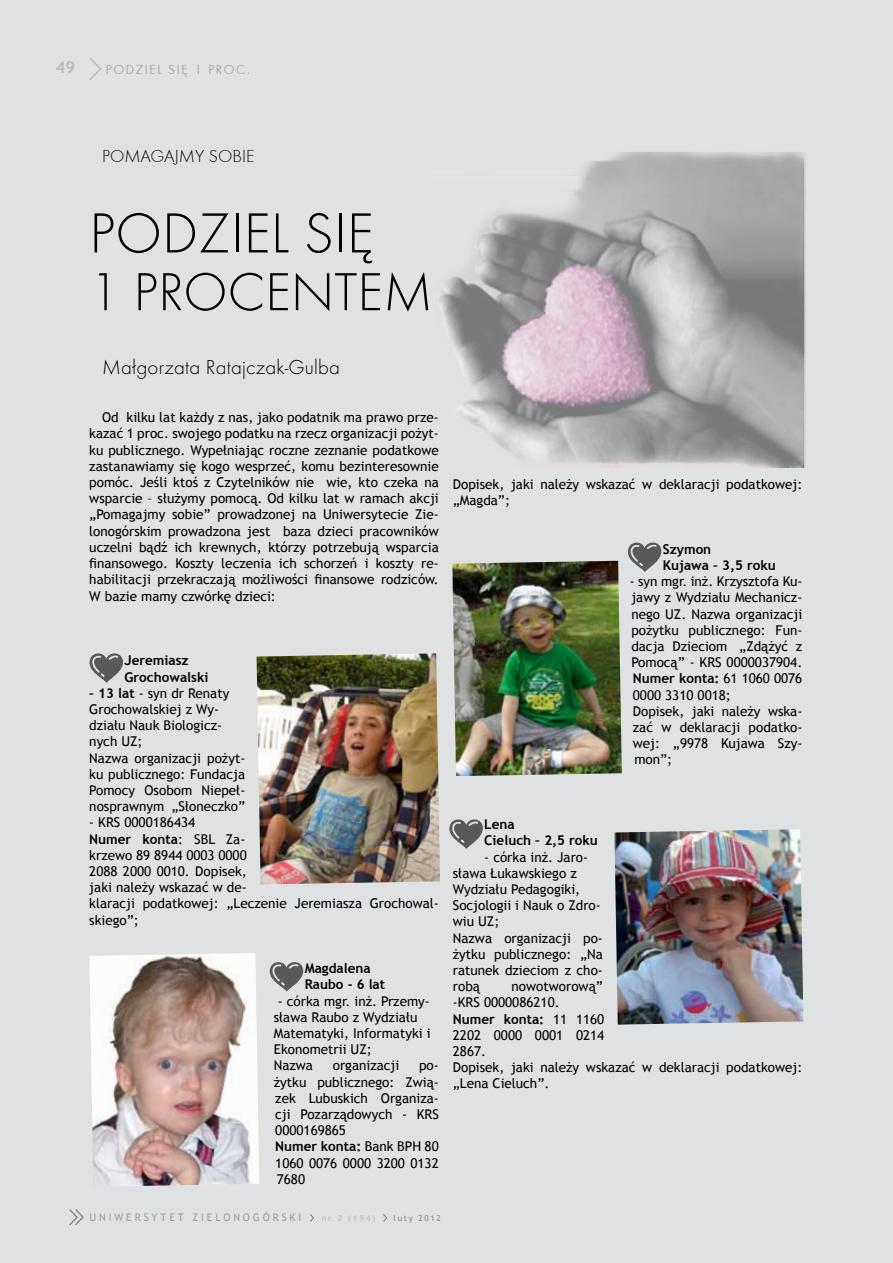
<style>
.page{position:relative;width:893px;height:1263px;background:#e0e1e2}
.page>*{position:absolute;margin:0;border:0;box-sizing:border-box;transform-origin:0 0}
.t1{font:58.5px "Futura TEE Ligh";color:#000}
.t2{font:55.5px "Futura TEE Ligh";color:#000}
.t3{font:21px "Futur TEE Lig";letter-spacing:.01em;color:#000}
.t4{font:18px "Futura TEE Ligh";color:#000}
.t5{font:700 16.5px "Trebuchet MS";color:#b8babc}
.t6{font:13.5px/16.2px "Trebuchet MS";color:#000}
.t7{font:700 13.5px/16.2px "Trebuchet MS";color:#000}
.t8{font:13.5px "Futura TEE Ligh";letter-spacing:.12em;color:#8a8c8e}
.t9{font:10.5px "Trebuchet MS";letter-spacing:.27em;color:#9da0a2}
.t10{font:700 8.25px "Trebuchet MS";color:#c0c2c4}
.t11{font:8.25px "Trebuchet MS";letter-spacing:.2em;color:#8a8c8e}
.s1{font-weight:700}
</style>
<div class="page">
<img style="left:257px;top:653px;width:183px;height:231px">
<img style="left:89px;top:953px;width:170px;height:233px">
<img style="left:452px;top:561px;width:170px;height:215px">
<img style="left:614px;top:829px;width:189px;height:195px">
<img style="left:440px;top:152px;width:366px;height:316px">
<svg style="left:89px;top:653px;width:34px;height:30px"></svg>
<svg style="left:269px;top:962px;width:35px;height:30px"></svg>
<svg style="left:627px;top:542px;width:35px;height:30px"></svg>
<svg style="left:449px;top:819px;width:34px;height:30px"></svg>
<svg style="left:310px;top:1214px;width:4px;height:8px"></svg>
<svg style="left:383px;top:1214px;width:4px;height:8px"></svg>
<svg style="left:89px;top:58px;width:12px;height:22px"></svg>
<svg style="left:69px;top:1209px;width:15px;height:17px"></svg>
<p class="t5" style="left:56px;top:57px;width:21px">49</p>
<p class="t8" style="left:106px;top:61px;width:146px">PODZIEL SIĘ 1 PROC.</p>
<h3 class="t4" style="left:102px;top:146px;width:154px">POMAGAJMY SOBIE</h3>
<h1 class="t1" style="left:89px;top:200px;width:286px">PODZIEL SIĘ</h1>
<h2 class="t2" style="left:89px;top:260px;width:345px">1 PROCENTEM</h2>
<h3 class="t3" style="left:102px;top:355px;width:240px">Małgorzata Ratajczak-Gulba</h3>
<p class="t6" style="left:89px;top:410px;width:351px;text-align:justify;text-indent:13px">Od kilku lat każdy z nas, jako podatnik ma prawo prze&shy;kazać 1 proc. swojego podatku na rzecz organizacji pożyt&shy;ku publicznego. Wypełniając roczne zeznanie podatkowe zastanawiamy się kogo wesprzeć, komu bezinteresownie pomóc. Jeśli ktoś z Czytelników nie wie, kto czeka na wsparcie – służymy pomocą. Od kilku lat w ramach akcji „Pomagajmy sobie” prowadzonej na Uniwersytecie Zie&shy;lonogórskim prowadzona jest baza dzieci pracowników uczelni bądź ich krewnych, którzy potrzebują wsparcia finansowego. Koszty leczenia ich schorzeń i koszty re&shy;habilitacji przekraczają możliwości finansowe rodziców.<br>W bazie mamy czwórkę dzieci:</p>
<p class="t7" style="left:124px;top:652px;width:86px">Jeremiasz<br>Grochowalski</p>
<p class="t6" style="left:89px;top:685px;width:157px"><span class="s1">– 13 lat</span> - syn dr Renaty<br>Grochowalskiej z Wy&shy;działu Nauk Biologicz&shy;nych UZ;<br>Nazwa organizacji pożyt&shy;ku publicznego: Fundacja<br>Pomocy Osobom Niepeł&shy;nosprawnym „Słoneczko”</p>
<p class="t6" style="left:89px;top:815px;width:351px">- KRS 0000186434<br><span class="s1">Numer konta</span>: SBL Za-<br>krzewo 89 8944 0003 0000<br>2088 2000 0010. Dopisek,<br>jaki należy wskazać w de-<br>klaracji podatkowej: „Leczenie Jeremiasza Grochowal&shy;skiego”;</p>
<p class="t7" style="left:305px;top:960px;width:82px">Magdalena<br>Raubo - 6 lat</p>
<p class="t6" style="left:274px;top:993px;width:158px;text-indent:4px">- córka mgr. inż. Przemy&shy;sława Raubo z Wydziału<br>Matematyki, Informatyki i<br>Ekonometrii UZ;<br>Nazwa</p>
<p class="t6" style="left:333px;top:1058px;width:68px">organizacji</p>
<p class="t6" style="left:274px;top:1058px;width:167px;text-indent:145px">po&shy;żytku publicznego: Zwią&shy;zek Lubuskich Organiza&shy;cji Pozarządowych - KRS<br>0000169865<br><span class="s1">Numer konta:</span> Bank BPH 80<br>1060 0076 0000 3200 0132<br>7680</p>
<p class="t9" style="left:90px;top:1211px;width:213px">UNIWERSYTET ZIELONOGÓRSKI</p>
<p class="t10" style="left:322px;top:1213px;width:55px">nr 2 (194)</p>
<p class="t11" style="left:394px;top:1213px;width:49px">luty 2012</p>
<p class="t6" style="left:453px;top:476px;width:351px">Dopisek, jaki należy wskazać w deklaracji podatkowej: „Magda”;</p>
<p class="t7" style="left:663px;top:541px;width:114px">Szymon<br>Kujawa – 3,5 roku</p>
<p class="t6" style="left:630px;top:573px;width:174px">- syn mgr. inż. Krzysztofa Ku&shy;jawy z Wydziału Mechanicz&shy;nego UZ. Nazwa organizacji pożytku publicznego: Fun&shy;dacja Dzieciom „Zdążyć z<br>Pomocą” - KRS 0000037904.<br><span class="s1">Numer konta:</span> 61 1060 0076<br>0000 3310 0018;<br>Dopisek, jaki należy wska&shy;zać w deklaracji podatko&shy;wej: „9978 Kujawa Szy&shy;mon”;</p>
<p class="t7" style="left:484px;top:816px;width:115px">Lena<br>Cieluch – 2,5 roku</p>
<p class="t6" style="left:453px;top:849px;width:151px;text-indent:31px">- córka inż. Jaro&shy;sława Łukawskiego z<br>Wydziału Pedagogiki,<br>Socjologii i Nauk o Zdro&shy;wiu UZ;<br>Nazwa organizacji po&shy;żytku publicznego: „Na ratunek dzieciom z cho&shy;robą</p>
<p class="t6" style="left:453px;top:978px;width:351px;text-indent:59px">nowotworową”<br>-KRS 0000086210.<br><span class="s1">Numer konta:</span> 11 1160<br>2202 0000 0001 0214<br>2867.<br>Dopisek, jaki należy wskazać w deklaracji podatkowej: „Lena Cieluch”.</p>
</div>
